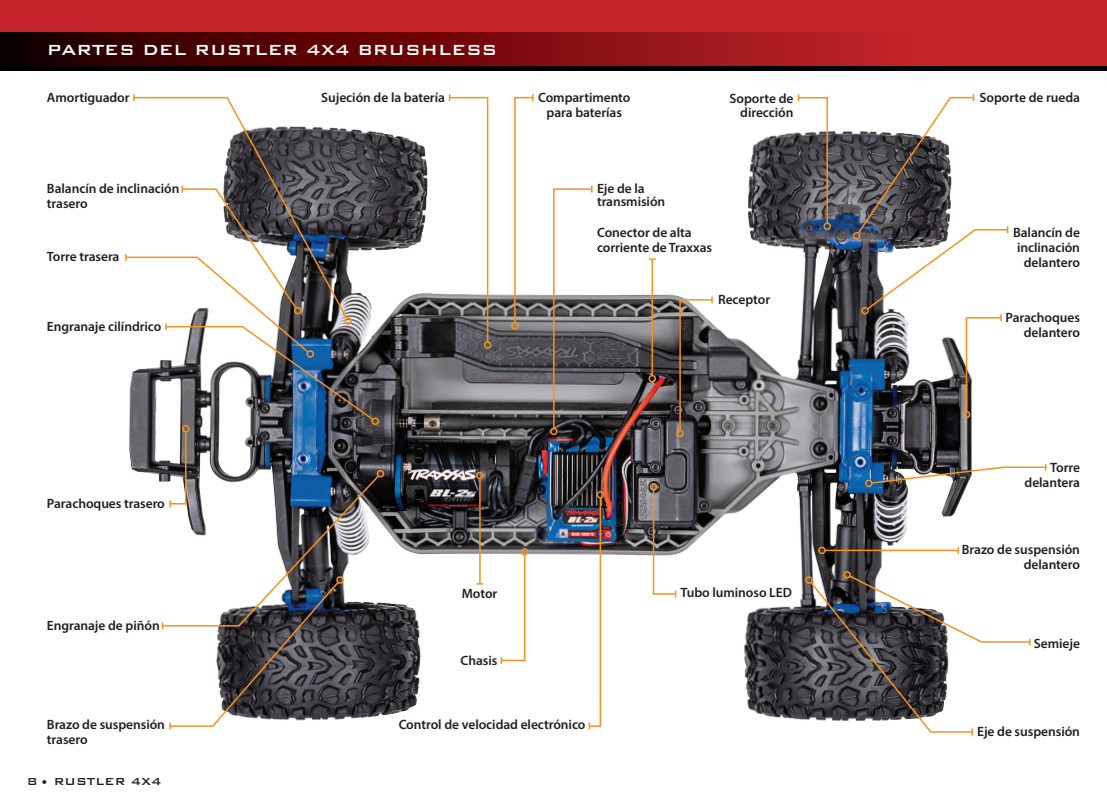
<style>
.page{position:relative;width:1107px;height:810px;background:#fff}
.page>*{position:absolute;margin:0;border:0;box-sizing:border-box;transform-origin:0 0}
.t1{font:500 19.5px "Bank Gothic BT";color:#fff}
.t2{font:600 13.5px/15px "Myriad Pro";letter-spacing:-.005em;color:#231f20;text-align:right}
.t3{font:500 13.5px "Bank Gothic BT";color:#231f20}
</style>
<div class="page">
<img style="left:129px;top:129px;width:918px;height:607px">
<div style="left:0;top:0;width:1107px;height:70px;background:#000"></div>
<div style="left:0;top:0;width:1107px;height:51px;background:#c8242b"></div>
<svg style="left:0;top:32px;width:1107px;height:34px"></svg>
<svg style="left:448px;top:94px;width:41px;height:250px"></svg>
<div style="left:484px;top:341px;width:7px;height:8px;border:2px solid #f7931d;border-radius:50%"></div>
<hr style="left:652px;top:259px;width:1px;height:117px;background:#f7931d">
<svg style="left:649px;top:258px;width:7px;height:2px"></svg>
<div style="left:649px;top:375px;width:7px;height:7px;border:2px solid #f7931d;border-radius:50%"></div>
<svg style="left:513px;top:94px;width:21px;height:230px"></svg>
<div style="left:511px;top:322px;width:8px;height:8px;border:2px solid #f7931d;border-radius:50%"></div>
<svg style="left:552px;top:186px;width:41px;height:244px"></svg>
<div style="left:550px;top:428px;width:8px;height:7px;border:2px solid #f7931d;border-radius:50%"></div>
<svg style="left:652px;top:488px;width:25px;height:109px"></svg>
<div style="left:650px;top:483px;width:7px;height:8px;border:2px solid #f7931d;border-radius:50%"></div>
<svg style="left:679px;top:296px;width:35px;height:136px"></svg>
<div style="left:676px;top:430px;width:8px;height:7px;border:2px solid #f7931d;border-radius:50%"></div>
<svg style="left:588px;top:496px;width:14px;height:233px"></svg>
<div style="left:597px;top:491px;width:7px;height:7px;border:2px solid #f7931d;border-radius:50%"></div>
<div style="left:372px;top:417px;width:7px;height:8px;border:2px solid #f7931d;border-radius:50%"></div>
<svg style="left:125px;top:186px;width:250px;height:236px"></svg>
<svg style="left:132px;top:96px;width:217px;height:224px"></svg>
<svg style="left:133px;top:94px;width:2px;height:7px"></svg>
<div style="left:344px;top:317px;width:8px;height:8px;border:2px solid #f7931d;border-radius:50%"></div>
<svg style="left:500px;top:553px;width:26px;height:111px"></svg>
<div style="left:521px;top:548px;width:7px;height:8px;border:2px solid #f7931d;border-radius:50%"></div>
<div style="left:377px;top:470px;width:7px;height:7px;border:2px solid #f7931d;border-radius:50%"></div>
<hr style="left:479px;top:478px;width:2px;height:106px;background:#f7931d">
<div style="left:476px;top:472px;width:8px;height:7px;border:2px solid #f7931d;border-radius:50%"></div>
<div style="left:805px;top:576px;width:8px;height:8px;border:2px solid #f7931d;border-radius:50%"></div>
<div style="left:843px;top:571px;width:8px;height:8px;border:2px solid #f7931d;border-radius:50%"></div>
<svg style="left:809px;top:574px;width:222px;height:161px"></svg>
<div style="left:865px;top:480px;width:8px;height:7px;border:2px solid #f7931d;border-radius:50%"></div>
<svg style="left:870px;top:464px;width:177px;height:21px"></svg>
<div style="left:853px;top:232px;width:7px;height:8px;border:2px solid #f7931d;border-radius:50%"></div>
<hr style="left:825px;top:550px;width:133px;height:1px;background:#f7931d">
<div style="left:818px;top:547px;width:8px;height:7px;border:2px solid #f7931d;border-radius:50%"></div>
<svg style="left:161px;top:430px;width:220px;height:299px"></svg>
<div style="left:182px;top:425px;width:8px;height:8px;border:2px solid #f7931d;border-radius:50%"></div>
<svg style="left:856px;top:94px;width:153px;height:319px"></svg>
<div style="left:963px;top:411px;width:7px;height:7px;border:2px solid #f7931d;border-radius:50%"></div>
<svg style="left:797px;top:94px;width:32px;height:131px"></svg>
<div style="left:823px;top:223px;width:8px;height:7px;border:2px solid #f7931d;border-radius:50%"></div>
<p class="t1" style="left:47px;top:40px;width:452px">PARTES DEL RUSTLER 4X4 BRUSHLESS</p>
<p class="t2" style="left:47px;top:90px;width:84px">Amortiguador</p>
<p class="t2" style="left:47px;top:180px;width:134px;text-align:left">Balancín de inclinación trasero</p>
<p class="t2" style="left:47px;top:248px;width:74px">Torre trasera</p>
<p class="t2" style="left:47px;top:319px;width:116px">Engranaje cilíndrico</p>
<p class="t2" style="left:321px;top:90px;width:125px">Sujeción de la batería</p>
<p class="t2" style="left:538px;top:90px;width:94px;text-align:center">Compartimento para baterías</p>
<p class="t2" style="left:730px;top:91px;width:65px;line-height:13.5px">Soporte de dirección</p>
<p class="t2" style="left:597px;top:181px;width:70px;line-height:13.5px;text-align:left">Eje de la transmisión</p>
<p class="t2" style="left:597px;top:224px;width:117px;text-align:left">Conector de alta corriente de Traxxas</p>
<p class="t2" style="left:718px;top:292px;width:54px">Receptor</p>
<p class="t2" style="left:47px;top:495px;width:119px">Parachoques trasero</p>
<p class="t2" style="left:47px;top:617px;width:114px">Engranaje de piñón</p>
<p class="t2" style="left:462px;top:586px;width:37px">Motor</p>
<p class="t2" style="left:461px;top:652px;width:38px">Chasis</p>
<p class="t2" style="left:680px;top:584px;width:113px">Tubo luminoso LED</p>
<p class="t2" style="left:47px;top:717px;width:120px;text-align:left">Brazo de suspensión trasero</p>
<p class="t3" style="left:27px;top:774px;width:136px">8 • RUSTLER 4X4</p>
<p class="t2" style="left:399px;top:717px;width:188px">Control de velocidad electrónico</p>
<p class="t2" style="left:980px;top:90px;width:102px">Soporte de rueda</p>
<p class="t2" style="left:1013px;top:224px;width:68px">Balancín de inclinación delantero</p>
<p class="t2" style="left:1005px;top:310px;width:76px">Parachoques delantero</p>
<p class="t2" style="left:1025px;top:460px;width:57px">Torre delantera</p>
<p class="t2" style="left:962px;top:542px;width:120px">Brazo de suspensión delantero</p>
<p class="t2" style="left:1034px;top:635px;width:48px">Semieje</p>
<p class="t2" style="left:977px;top:724px;width:104px">Eje de suspensión</p>
</div>
